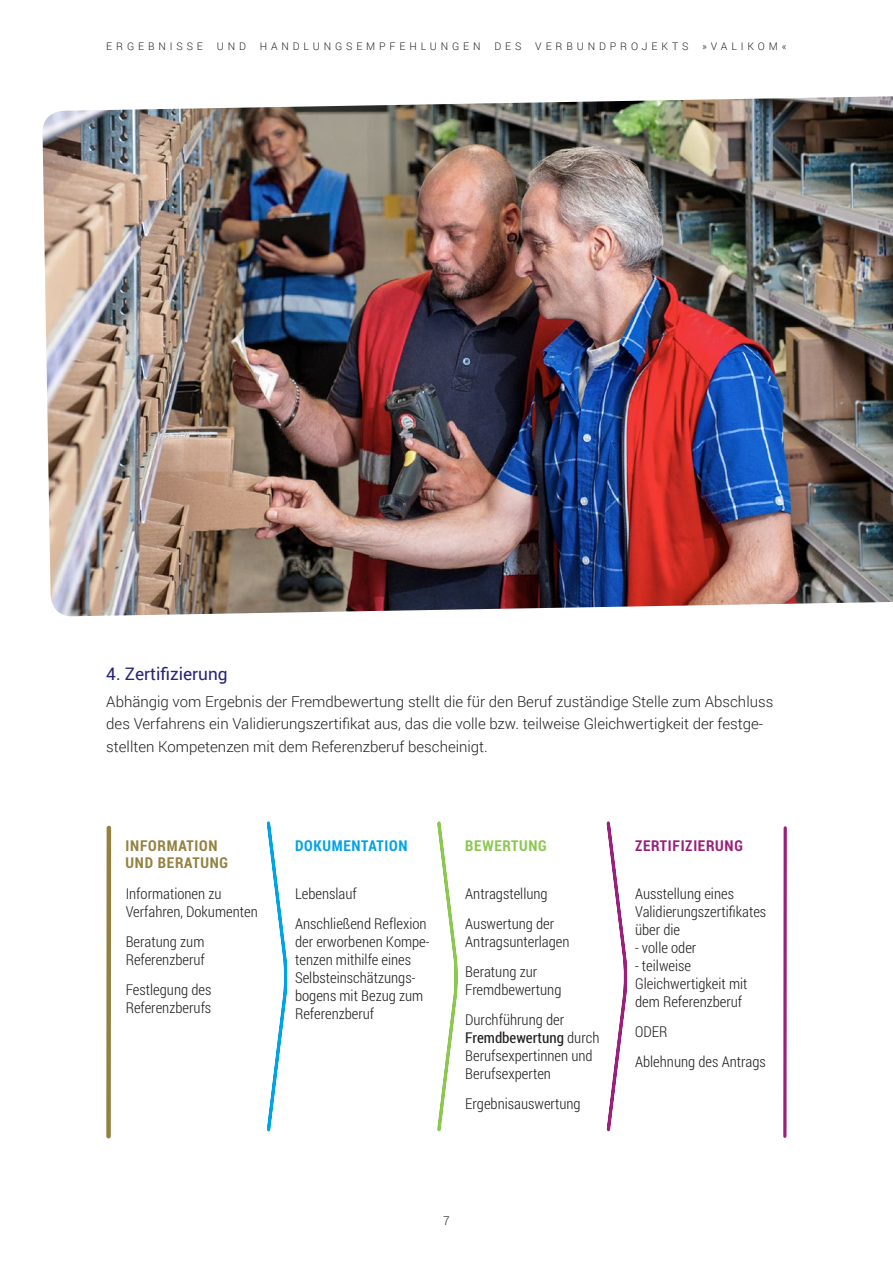
<style>
.page{position:relative;width:893px;height:1263px;background:#fff}
.page>*{position:absolute;margin:0;border:0;box-sizing:border-box;transform-origin:0 0}
.t1{font:17.25px "Roboto";color:#26237b}
.t2{font:300 15px/18px "Roboto Condensed";color:#231f20}
.t3{font:300 15px/22.5px "Roboto";color:#231f20}
.t4{font:700 15px/16.5px "Roboto Condensed";letter-spacing:.05em;color:#948141}
.t5{font:700 15px "Roboto Condensed";letter-spacing:.05em;color:#9a207a}
.t6{font:700 15px "Roboto Condensed";letter-spacing:.05em;color:#00a3e5}
.t7{font:700 15px "Roboto Condensed";letter-spacing:.05em;color:#8cc750}
.t8{font:300 12px "Roboto";color:#231f20}
.t9{font:300 10.5px "Roboto";letter-spacing:.37em;color:#231f20}
.s1{font-weight:400}
</style>
<div class="page">
<img style="left:42px;top:96px;width:851px;height:521px">
<svg style="left:266px;top:821px;width:22px;height:311px"></svg>
<svg style="left:437px;top:821px;width:21px;height:311px"></svg>
<svg style="left:606px;top:821px;width:22px;height:311px"></svg>
<div style="left:106px;top:828px;width:5px;height:308px;background:#948141"></div>
<svg style="left:783px;top:828px;width:4px;height:308px"></svg>
<p class="t9" style="left:106px;top:38px;width:98px">ERGEBNISSE</p>
<p class="t9" style="left:217px;top:38px;width:31px">UND</p>
<p class="t9" style="left:260px;top:38px;width:222px">HANDLUNGSEMPFEHLUNGEN</p>
<p class="t9" style="left:494px;top:38px;width:29px">DES</p>
<p class="t9" style="left:535px;top:38px;width:155px">VERBUNDPROJEKTS</p>
<p class="t9" style="left:702px;top:38px;width:86px">»VALIKOM«</p>
<p class="t1" style="left:106px;top:661px;width:123px">4. Zertifizierung</p>
<p class="t3" style="left:106px;top:689px;width:669px">Abhängig vom Ergebnis der Fremdbewertung stellt die für den Beruf zuständige Stelle zum Abschluss des Verfahrens ein Validierungszertifikat aus, das die volle bzw. teilweise Gleichwertigkeit der festge&shy;stellten Kompetenzen mit dem Referenzberuf bescheinigt.</p>
<p class="t4" style="left:126px;top:837px;width:104px">INFORMATION<br>UND BERATUNG</p>
<p class="t6" style="left:295px;top:835px;width:114px">DOKUMENTATION</p>
<p class="t7" style="left:465px;top:835px;width:83px">BEWERTUNG</p>
<p class="t5" style="left:635px;top:835px;width:109px">ZERTIFIZIERUNG</p>
<p class="t2" style="left:126px;top:885px;width:134px">Informationen zu<br>Verfahren, Dokumenten</p>
<p class="t2" style="left:126px;top:933px;width:81px">Beratung zum<br>Referenzberuf</p>
<p class="t2" style="left:126px;top:980px;width:87px">Festlegung des<br>Referenzberufs</p>
<p class="t2" style="left:295px;top:879px;width:133px;line-height:30px">Lebenslauf<br>Anschließend Reflexion</p>
<p class="t2" style="left:295px;top:933px;width:136px">der erworbenen Kompe&shy;tenzen mithilfe eines<br>Selbsteinschätzungs&shy;bogens mit Bezug zum<br>Referenzberuf</p>
<p class="t2" style="left:635px;top:885px;width:133px">Ausstellung eines<br>Validierungszertifikates über die</p>
<p class="t2" style="left:635px;top:939px;width:63px">- volle oder</p>
<p class="t2" style="left:635px;top:957px;width:114px">- teilweise<br>Gleichwertigkeit mit dem Referenzberuf</p>
<p class="t2" style="left:635px;top:1016px;width:132px;line-height:30px">ODER<br>Ablehnung des Antrags</p>
<p class="t2" style="left:465px;top:879px;width:90px;line-height:30px">Antragstellung<br>Auswertung der</p>
<p class="t2" style="left:465px;top:927px;width:106px;line-height:30px">Antragsunterlagen<br>Beratung zur</p>
<p class="t2" style="left:465px;top:974px;width:100px;line-height:30px">Fremdbewertung<br>Durchführung der</p>
<p class="t2" style="left:465px;top:1028px;width:136px"><span class="s1">Fremdbewertung</span> durch<br>Berufsexpertinnen und<br>Berufsexperten</p>
<p class="t2" style="left:465px;top:1094px;width:117px">Ergebnisauswertung</p>
<p class="t8" style="left:443px;top:1212px;width:8px">7</p>
</div>
